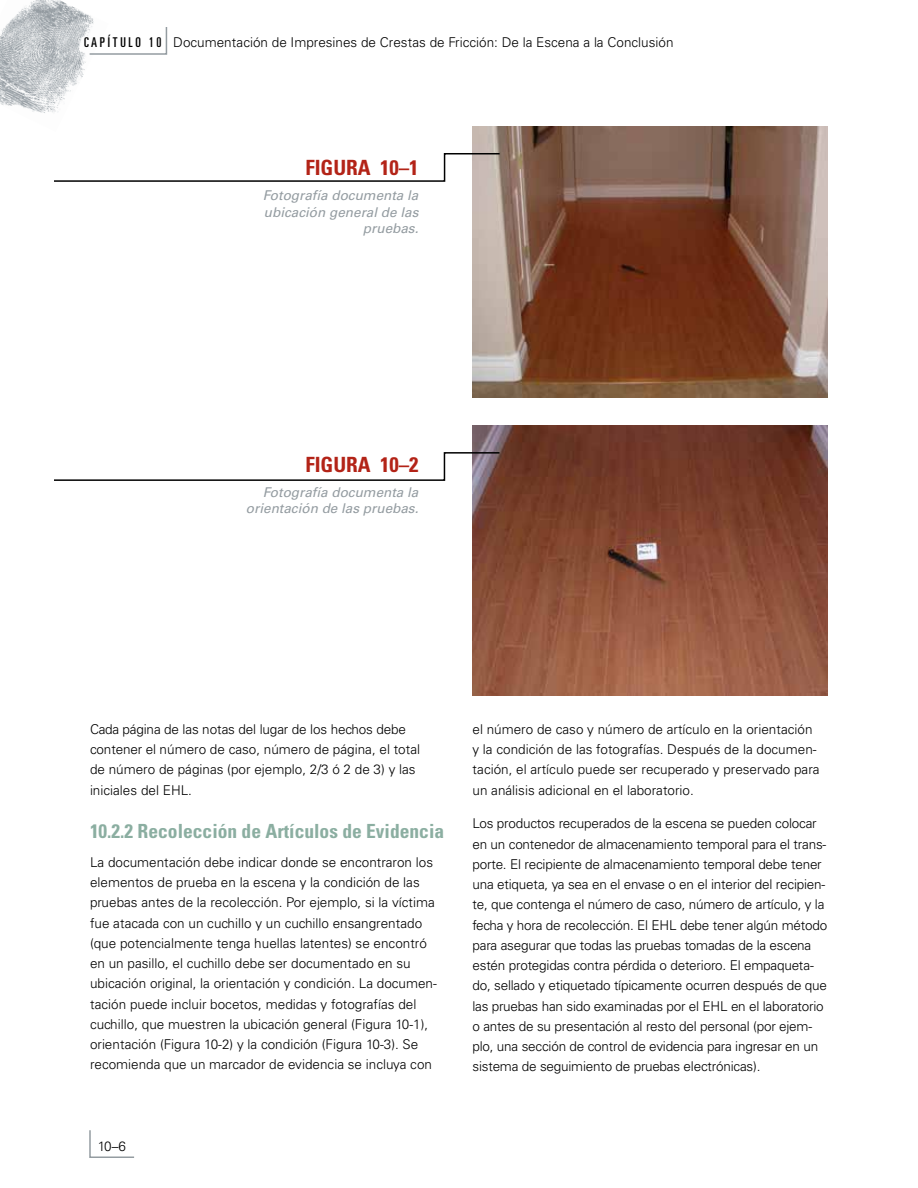
<style>
.page{position:relative;width:918px;height:1188px;background:#fff}
.page>*{position:absolute;margin:0;border:0;box-sizing:border-box;transform-origin:0 0}
.t1{font:700 condensed 21px "Univers LT Std";color:#b32317}
.t2{font:700 condensed 19.5px "Univers LT Std";color:#8baea1}
.t3{font:300 13.5px/20.2px "Univers LT Std";color:#000}
.t4{font:italic 13.5px/16.2px "Univers LT Std";color:#949ca1;text-align:right}
.s1{font-weight:400;font-stretch:ultra-condensed}
</style>
<div class="page">
<img style="left:0;top:0;width:94px;height:113px">
<img style="left:472px;top:126px;width:356px;height:271px">
<img style="left:472px;top:425px;width:356px;height:270px">
<svg style="left:54px;top:152px;width:447px;height:31px"></svg>
<svg style="left:54px;top:451px;width:447px;height:31px"></svg>
<svg style="left:89px;top:1130px;width:46px;height:28px"></svg>
<svg style="left:88px;top:26px;width:80px;height:30px"></svg>
<p class="t3" style="left:84px;top:32px;width:591px"><span class="s1">C A P Í T U L O 1 0</span> Documentación de Impresines de Crestas de Fricción: De la Escena a la Conclusión</p>
<p class="t1" style="left:305px;top:155px;width:115px">FIGURA 10–1</p>
<p class="t4" style="left:263px;top:188px;width:157px">Fotografía documenta la ubicación general de las pruebas.</p>
<p class="t1" style="left:305px;top:452px;width:115px">FIGURA 10–2</p>
<p class="t4" style="left:246px;top:485px;width:174px">Fotografía documenta la orientación de las pruebas.</p>
<p class="t3" style="left:90px;top:719px;width:332px">Cada página de las notas del lugar de los hechos debe contener el número de caso, número de página, el total de número de páginas (por ejemplo, 2/3 ó 2 de 3) y las iniciales del EHL.</p>
<h3 class="t2" style="left:90px;top:819px;width:356px">10.2.2 Recolección de Artículos de Evidencia</h3>
<p class="t3" style="left:90px;top:852px;width:348px">La documentación debe indicar donde se encontraron los elementos de prueba en la escena y la condición de las pruebas antes de la recolección. Por ejemplo, si la víctima fue atacada con un cuchillo y un cuchillo ensangrentado (que potencialmente tenga huellas latentes) se encontró en un pasillo, el cuchillo debe ser documentado en su ubicación original, la orientación y condición. La documen&shy;tación puede incluir bocetos, medidas y fotografías del cuchillo, que muestren la ubicación general (Figura 10-1), orientación (Figura 10-2) y la condición (Figura 10-3). Se recomienda que un marcador de evidencia se incluya con</p>
<p class="t3" style="left:98px;top:1136px;width:30px">10–6</p>
<p class="t3" style="left:472px;top:719px;width:349px">el número de caso y número de artículo en la orientación y la condición de las fotografías. Después de la documen&shy;tación, el artículo puede ser recuperado y preservado para un análisis adicional en el laboratorio.</p>
<p class="t3" style="left:472px;top:814px;width:356px">Los productos recuperados de la escena se pueden colocar en un contenedor de almacenamiento temporal para el trans&shy;porte. El recipiente de almacenamiento temporal debe tener una etiqueta, ya sea en el envase o en el interior del recipien&shy;te, que contenga el número de caso, número de artículo, y la fecha y hora de recolección. El EHL debe tener algún método para asegurar que todas las pruebas tomadas de la escena estén protegidas contra pérdida o deterioro. El empaqueta&shy;do, sellado y etiquetado típicamente ocurren después de que las pruebas han sido examinadas por el EHL en el laboratorio o antes de su presentación al resto del personal (por ejem&shy;plo, una sección de control de evidencia para ingresar en un sistema de seguimiento de pruebas electrónicas).</p>
</div>
